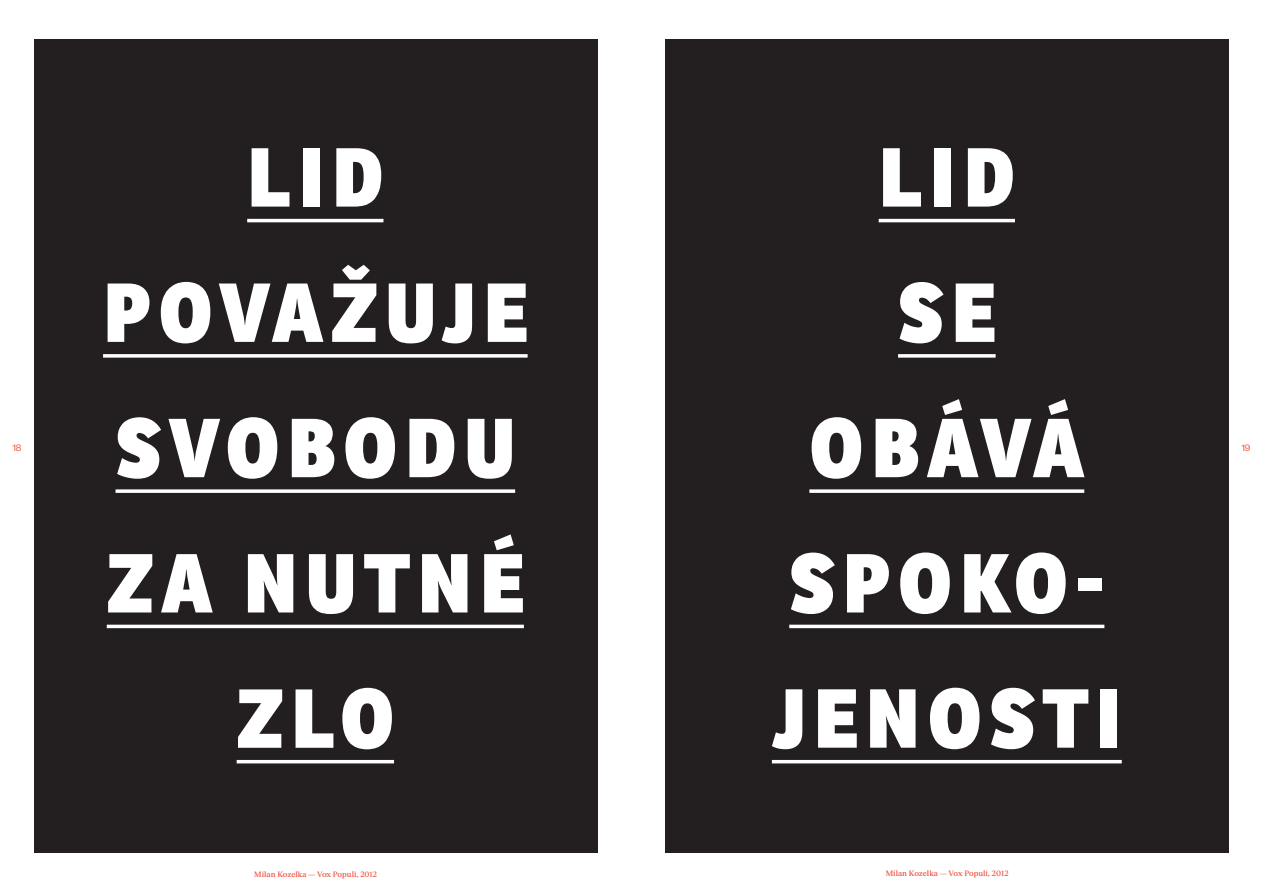
<style>
.page{position:relative;width:1263px;height:893px;background:#fff}
.page>*{position:absolute;margin:0;border:0;box-sizing:border-box;transform-origin:0 0}
.t1{font:81.15px/135.2px "Ronnia Hv";letter-spacing:.1em;color:#fff;scale:.95 1}
.t2{font:9px "FK Grotesk";color:#f0533f}
.t3{font:500 7.5px "FK Roman Standard";color:#f0533f}
</style>
<div class="page">
<div style="left:34px;top:39px;width:563px;height:814px;background:#231f20"></div>
<hr style="left:247px;top:219px;width:136px;height:3px;background:#fff">
<svg style="left:103px;top:354px;width:425px;height:4px"></svg>
<svg style="left:116px;top:489px;width:399px;height:4px"></svg>
<hr style="left:107px;top:625px;width:417px;height:3px;background:#fff">
<hr style="left:237px;top:760px;width:157px;height:3px;background:#fff">
<div style="left:665px;top:39px;width:564px;height:814px;background:#231f20"></div>
<hr style="left:879px;top:219px;width:136px;height:3px;background:#fff">
<svg style="left:898px;top:354px;width:98px;height:4px"></svg>
<svg style="left:809px;top:489px;width:275px;height:4px"></svg>
<hr style="left:789px;top:625px;width:315px;height:3px;background:#fff">
<hr style="left:772px;top:760px;width:350px;height:3px;background:#fff">
<h1 class="t1" style="left:103px;top:109px;width:448px;text-indent:144px">LID<br>POVAŽUJE<br>SVOBODU<br>ZA NUTN</h1>
<h1 class="t1" style="left:772px;top:109px;width:370px;text-align:center">LID<br>SE<br>OBÁVÁ<br>SPOKO-<br>JENOSTI</h1>
<p class="t2" style="left:13px;top:441px;width:10px">18</p>
<p class="t2" style="left:1241px;top:441px;width:10px">19</p>
<h1 class="t1" style="left:480px;top:515px;width:48px">É</h1>
<h1 class="t1" style="left:237px;top:650px;width:55px">ZLO</h1>
<p class="t3" style="left:254px;top:869px;width:124px">Milan Kozelka — Vox Populi, 2012</p>
<p class="t3" style="left:886px;top:868px;width:124px">Milan Kozelka — Vox Populi, 2012</p>
</div>
